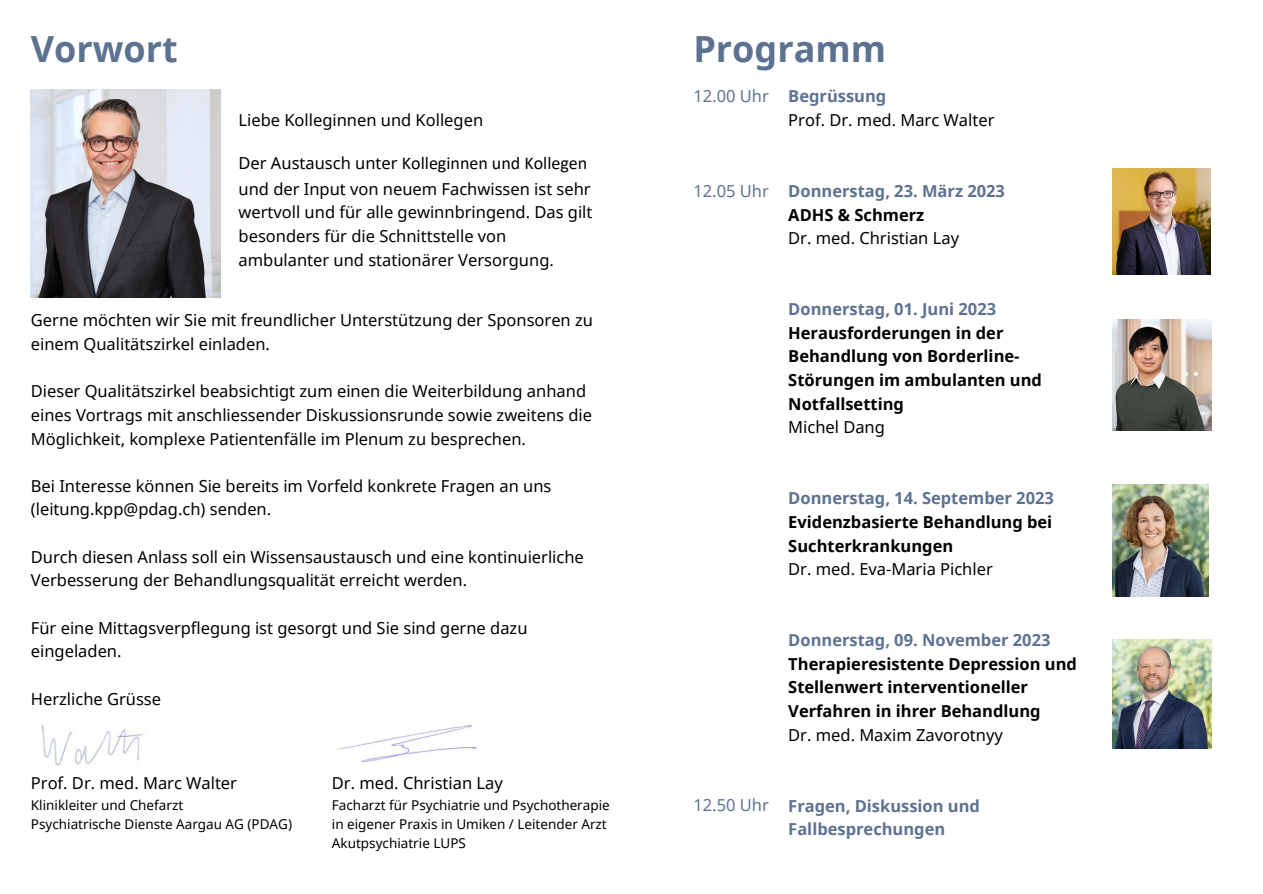
<style>
.page{position:relative;width:1263px;height:894px;background:#fff}
.page>*{position:absolute;margin:0;border:0;box-sizing:border-box;transform-origin:0 0}
.t1{font:700 36px "Noto Sans";color:#5d7291}
.t2{font:18px "Calibri";color:#000}
.t3{font:16.5px/23.5px "Noto Sans";color:#000}
.t4{font:700 16.5px/23.5px "Noto Sans";color:#000}
.t5{font:700 16.5px/23.5px "Noto Sans";color:#5d7291}
.t6{font:16.5px "Noto Sans";color:#5d7291}
.t7{font:13.5px/19px "Noto Sans";color:#000}
.s1{font-family:"Noto Sans";font-size:16.5px}
</style>
<div class="page">
<img style="left:31px;top:89px;width:190px;height:208px">
<img style="left:41px;top:724px;width:104px;height:42px">
<img style="left:336px;top:724px;width:141px;height:39px">
<img style="left:1112px;top:168px;width:98px;height:106px">
<img style="left:1112px;top:319px;width:99px;height:111px">
<img style="left:1112px;top:484px;width:96px;height:112px">
<img style="left:1112px;top:639px;width:99px;height:109px">
<h1 class="t1" style="left:31px;top:24px;width:148px">Vorwort</h1>
<p class="t3" style="left:239px;top:107px;width:246px">Liebe Kolleginnen und Kollegen</p>
<p class="t2" style="left:239px;top:150px;width:350px"><span class="s1">Der Austausch unter</span> Kolleginnen und Kollegen</p>
<p class="t3" style="left:239px;top:176px;width:355px">und der Input von neuem Fachwissen ist sehr wertvoll und für alle gewinnbringend. Das gilt besonders für die Schnittstelle von ambulanter und stationärer Versorgung.</p>
<p class="t3" style="left:31px;top:308px;width:564px">Gerne möchten wir Sie mit freundlicher Unterstützung der Sponsoren zu einem Qualitätszirkel einladen.</p>
<p class="t3" style="left:31px;top:379px;width:563px">Dieser Qualitätszirkel beabsichtigt zum einen die Weiterbildung anhand eines Vortrags mit anschliessender Diskussionsrunde sowie zweitens die<br>Möglichkeit, komplexe Patientenfälle im Plenum zu besprechen.</p>
<p class="t3" style="left:31px;top:473px;width:522px">Bei Interesse können Sie bereits im Vorfeld konkrete Fragen an uns (leitung.kpp@pdag.ch) senden.</p>
<p class="t3" style="left:31px;top:544px;width:554px">Durch diesen Anlass soll ein Wissensaustausch und eine kontinuierliche<br>Verbesserung der Behandlungsqualität erreicht werden.</p>
<p class="t3" style="left:31px;top:615px;width:498px">Für eine Mittagsverpflegung ist gesorgt und Sie sind gerne dazu eingeladen.</p>
<p class="t3" style="left:31px;top:686px;width:132px">Herzliche Grüsse</p>
<p class="t3" style="left:31px;top:770px;width:208px">Prof. Dr. med. Marc Walter</p>
<p class="t7" style="left:31px;top:795px;width:263px">Klinikleiter und Chefarzt<br>Psychiatrische Dienste Aargau AG (PDAG)</p>
<p class="t3" style="left:332px;top:770px;width:172px">Dr. med. Christian Lay</p>
<p class="t7" style="left:332px;top:795px;width:279px">Facharzt für Psychiatrie und Psychotherapie in eigener Praxis in Umiken / Leitender Arzt<br>Akutpsychiatrie LUPS</p>
<h1 class="t1" style="left:693px;top:24px;width:194px">Programm</h1>
<p class="t6" style="left:693px;top:84px;width:77px">12.00 Uhr</p>
<p class="t5" style="left:788px;top:84px;width:100px">Begrüssung</p>
<p class="t3" style="left:788px;top:108px;width:208px">Prof. Dr. med. Marc Walter</p>
<p class="t6" style="left:693px;top:179px;width:77px">12.05 Uhr</p>
<p class="t5" style="left:788px;top:179px;width:218px">Donnerstag, 23. März 2023</p>
<p class="t4" style="left:788px;top:202px;width:137px">ADHS &amp; Schmerz</p>
<p class="t3" style="left:788px;top:226px;width:172px">Dr. med. Christian Lay</p>
<p class="t5" style="left:788px;top:297px;width:209px">Donnerstag, 01. Juni 2023</p>
<p class="t4" style="left:788px;top:320px;width:255px">Herausforderungen in der<br>Behandlung von Borderline-<br>Störungen im ambulanten und<br>Notfallsetting</p>
<p class="t3" style="left:788px;top:415px;width:98px">Michel Dang</p>
<p class="t5" style="left:788px;top:486px;width:267px">Donnerstag, 14. September 2023</p>
<p class="t4" style="left:788px;top:509px;width:266px">Evidenzbasierte Behandlung bei<br>Suchterkrankungen</p>
<p class="t3" style="left:788px;top:556px;width:206px">Dr. med. Eva-Maria Pichler</p>
<p class="t5" style="left:788px;top:627px;width:264px">Donnerstag, 09. November 2023</p>
<p class="t4" style="left:788px;top:651px;width:290px">Therapieresistente Depression und<br>Stellenwert interventioneller<br>Verfahren in ihrer Behandlung</p>
<p class="t3" style="left:788px;top:722px;width:216px">Dr. med. Maxim Zavorotnyy</p>
<p class="t6" style="left:693px;top:793px;width:77px">12.50 Uhr</p>
<p class="t5" style="left:788px;top:793px;width:193px">Fragen, Diskussion und<br>Fallbesprechungen</p>
</div>
